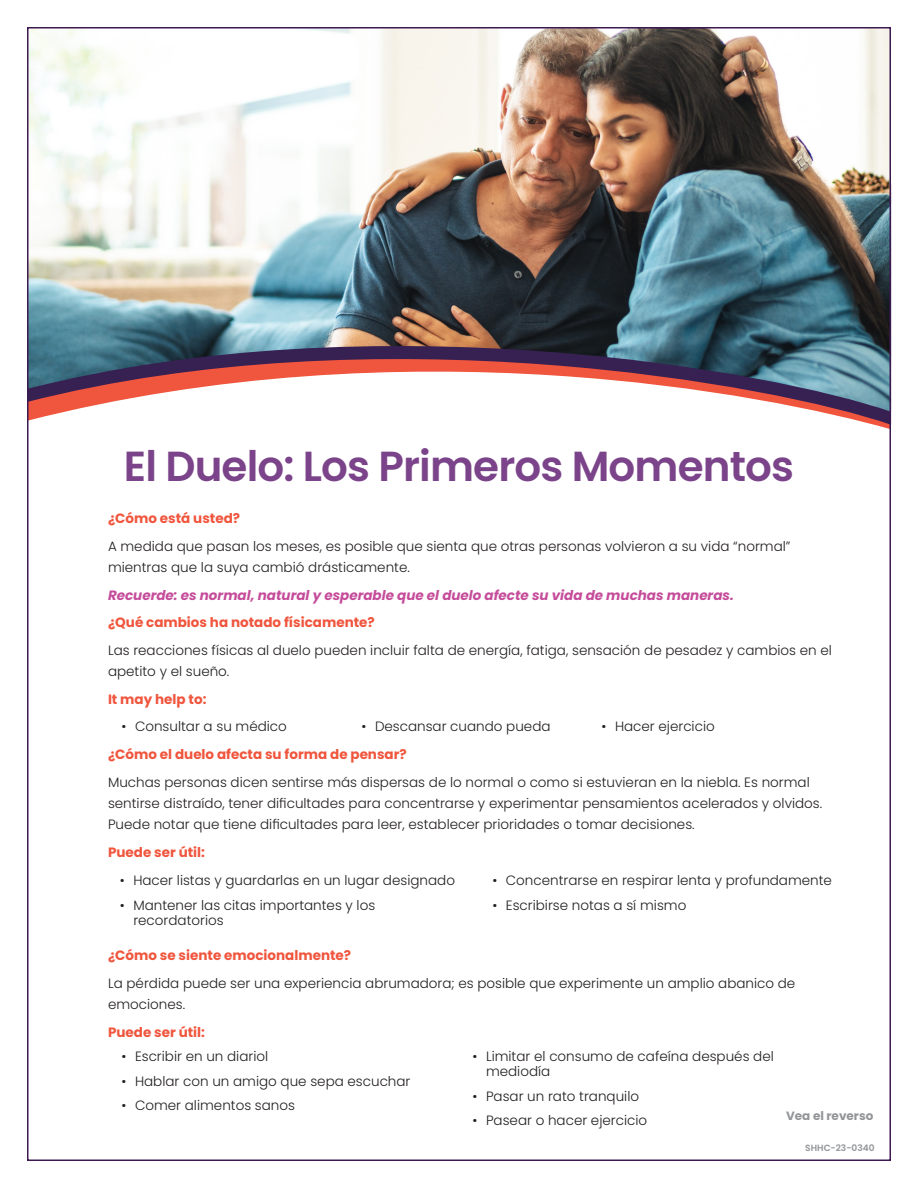
<style>
.page{position:relative;width:918px;height:1188px;background:#fff}
.page>*{position:absolute;margin:0;border:0;box-sizing:border-box;transform-origin:0 0}
.t1{font:600 42px "Poppins";letter-spacing:-.02em;color:#7b4389}
.t2{font:300 13.5px/21px "Poppins";color:#231f20}
.t3{font:700 13.5px "Poppins";color:#f0553d}
.t4{font:italic 700 13.5px "Poppins";color:#c54c9a}
.t5{font:700 12px "Poppins";color:#939598}
.t6{font:600 9px "Poppins";color:#939598}
</style>
<div class="page">
<img style="left:30px;top:30px;width:858px;height:382px">
<p class="t1" style="left:124px;top:442px;width:672px">El Duelo: Los Primeros Momentos</p>
<p class="t3" style="left:108px;top:510px;width:134px">¿Cómo está usted?</p>
<p class="t2" style="left:108px;top:536px;width:684px">A medida que pasan los meses, es posible que sienta que otras personas volvieron a su vida “normal” mientras que la suya cambió drásticamente.</p>
<p class="t4" style="left:108px;top:587px;width:627px">Recuerde: es normal, natural y esperable que el duelo afecte su vida de muchas maneras.</p>
<p class="t3" style="left:108px;top:615px;width:268px">¿Qué cambios ha notado físicamente?</p>
<p class="t2" style="left:108px;top:640px;width:725px">Las reacciones físicas al duelo pueden incluir falta de energía, fatiga, sensación de pesadez y cambios en el apetito y el sueño.</p>
<p class="t3" style="left:108px;top:691px;width:100px">It may help to:</p>
<p class="t2" style="left:122px;top:716px;width:167px">• Consultar a su médico</p>
<p class="t2" style="left:362px;top:716px;width:191px">• Descansar cuando pueda</p>
<p class="t2" style="left:602px;top:716px;width:115px">• Hacer ejercicio</p>
<p class="t3" style="left:108px;top:747px;width:300px">¿Cómo el duelo afecta su forma de pensar?</p>
<p class="t2" style="left:108px;top:772px;width:716px">Muchas personas dicen sentirse más dispersas de lo normal o como si estuvieran en la niebla. Es normal sentirse distraído, tener dificultades para concentrarse y experimentar pensamientos acelerados y olvidos.<br>Puede notar que tiene dificultades para leer, establecer prioridades o tomar decisiones.</p>
<p class="t3" style="left:108px;top:844px;width:99px">Puede ser útil:</p>
<p class="t2" style="left:120px;top:870px;width:337px">• Hacer listas y guardarlas en un lugar designado</p>
<p class="t2" style="left:133px;top:897px;width:243px;line-height:15px;text-indent:-14px">• Mantener las citas importantes y los recordatorios</p>
<p class="t2" style="left:492px;top:870px;width:341px">• Concentrarse en respirar lenta y profundamente</p>
<p class="t2" style="left:492px;top:894px;width:195px">• Escribirse notas a sí mismo</p>
<p class="t3" style="left:108px;top:948px;width:245px">¿Cómo se siente emocionalmente?</p>
<p class="t2" style="left:108px;top:973px;width:689px">La pérdida puede ser una experiencia abrumadora; es posible que experimente un amplio abanico de emociones.</p>
<p class="t3" style="left:108px;top:1024px;width:99px">Puede ser útil:</p>
<p class="t2" style="left:122px;top:1046px;width:148px">• Escribir en un diariol</p>
<p class="t2" style="left:122px;top:1070px;width:291px">• Hablar con un amigo que sepa escuchar</p>
<p class="t2" style="left:122px;top:1095px;width:175px">• Comer alimentos sanos</p>
<p class="t2" style="left:486px;top:1049px;width:289px;line-height:15px;text-indent:-14px">• Limitar el consumo de cafeína después del mediodía</p>
<p class="t2" style="left:472px;top:1085px;width:168px">• Pasar un rato tranquilo</p>
<p class="t2" style="left:472px;top:1110px;width:176px">• Pasear o hacer ejercicio</p>
<p class="t5" style="left:786px;top:1108px;width:89px">Vea el reverso</p>
<p class="t6" style="left:805px;top:1142px;width:71px">SHHC-23-0340</p>
</div>
